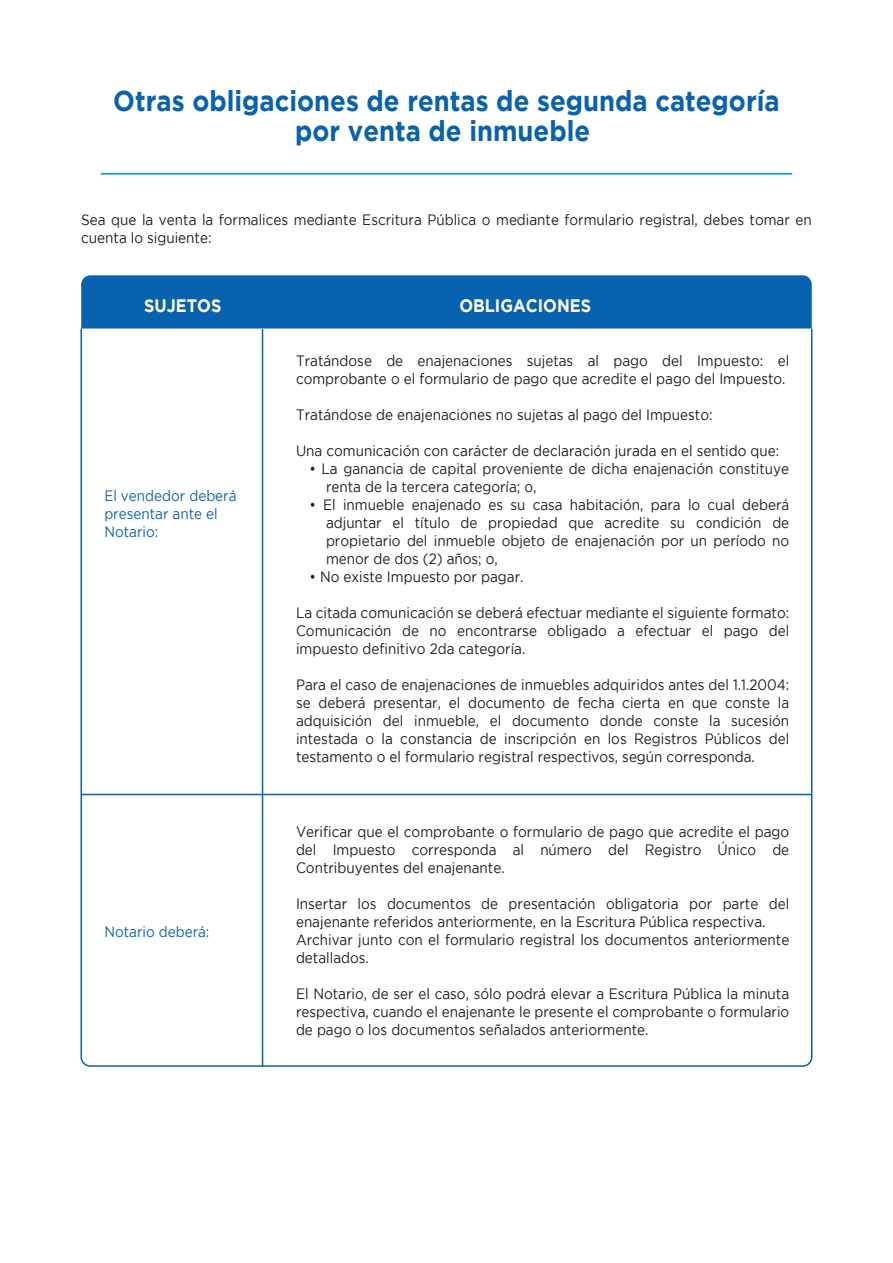
<style>
.page{position:relative;width:893px;height:1263px;background:#fff}
.page>*{position:absolute;margin:0;border:0;box-sizing:border-box;transform-origin:0 0}
.t1{font:700 28.5px/30.8px "Gotham";color:#0962ad;text-align:center;scale:.9 1}
.t2{font:700 18px "Gotham";color:#fff;scale:.9 1}
.t3{font:15px/18px "Gotham";color:#1d1d1b;text-align:justify;scale:.9 1}
.t4{font:15px/18px "Gotham";color:#0962ad;scale:.9 1}
</style>
<div class="page">
<hr style="left:101px;top:173px;width:691px;height:2px;background:#149bd8">
<div style="left:81px;top:275px;width:731px;height:52px;background:#0962ad"></div>
<svg style="left:80px;top:327px;width:733px;height:740px"></svg>
<hr style="left:81px;top:794px;width:731px;height:1px;background:#0962ad">
<hr style="left:262px;top:329px;width:1px;height:737px;background:#0962ad">
<h1 class="t1" style="left:113px;top:84px;width:742px">Otras obligaciones de rentas de segunda categoría por venta de inmueble</h1>
<p class="t3" style="left:81px;top:211px;width:813px">Sea que la venta la formalices mediante Escritura Pública o mediante formulario registral, debes tomar en cuenta lo siguiente:</p>
<p class="t2" style="left:144px;top:295px;width:87px">SUJETOS</p>
<p class="t2" style="left:459px;top:295px;width:148px">OBLIGACIONES</p>
<p class="t4" style="left:104px;top:486px;width:148px">El vendedor deberá presentar ante el<br>Notario:</p>
<p class="t4" style="left:104px;top:922px;width:118px">Notario deberá:</p>
<p class="t3" style="left:296px;top:351px;width:550px">Tratándose de enajenaciones sujetas al pago del Impuesto: el comprobante o el formulario de pago que acredite el pago del Impuesto.</p>
<p class="t3" style="left:296px;top:405px;width:464px">Tratándose de enajenaciones no sujetas al pago del Impuesto:</p>
<p class="t3" style="left:296px;top:441px;width:538px">Una comunicación con carácter de declaración jurada en el sentido que:</p>
<p class="t3" style="left:326px;top:459px;width:516px;text-indent:-16px">• La ganancia de capital proveniente de dicha enajenación constituye renta de la tercera categoría; o,</p>
<p class="t3" style="left:326px;top:495px;width:516px;text-indent:-16px">• El inmueble enajenado es su casa habitación, para lo cual deberá adjuntar el título de propiedad que acredite su condición de propietario del inmueble objeto de enajenación por un período no menor de dos (2) años; o,</p>
<p class="t3" style="left:309px;top:567px;width:239px">• No existe Impuesto por pagar.</p>
<p class="t3" style="left:296px;top:603px;width:550px">La citada comunicación se deberá efectuar mediante el siguiente formato:<br>Comunicación de no encontrarse obligado a efectuar el pago del impuesto definitivo 2da categoría.</p>
<p class="t3" style="left:296px;top:675px;width:550px">Para el caso de enajenaciones de inmuebles adquiridos antes del 1.1.2004: se deberá presentar, el documento de fecha cierta en que conste la adquisición del inmueble, el documento donde conste la sucesión intestada o la constancia de inscripción en los Registros Públicos del testamento o el formulario registral respectivos, según corresponda.</p>
<p class="t3" style="left:296px;top:822px;width:550px">Verificar que el comprobante o formulario de pago que acredite el pago del Impuesto corresponda al número del Registro Único de Contribuyentes del enajenante.</p>
<p class="t3" style="left:296px;top:894px;width:550px;text-align:left">Insertar los documentos de presentación obligatoria por parte del enajenante referidos anteriormente, en la Escritura Pública respectiva.<br>Archivar junto con el formulario registral los documentos anteriormente detallados.</p>
<p class="t3" style="left:296px;top:984px;width:550px">El Notario, de ser el caso, sólo podrá elevar a Escritura Pública la minuta respectiva, cuando el enajenante le presente el comprobante o formulario de pago o los documentos señalados anteriormente.</p>
</div>
